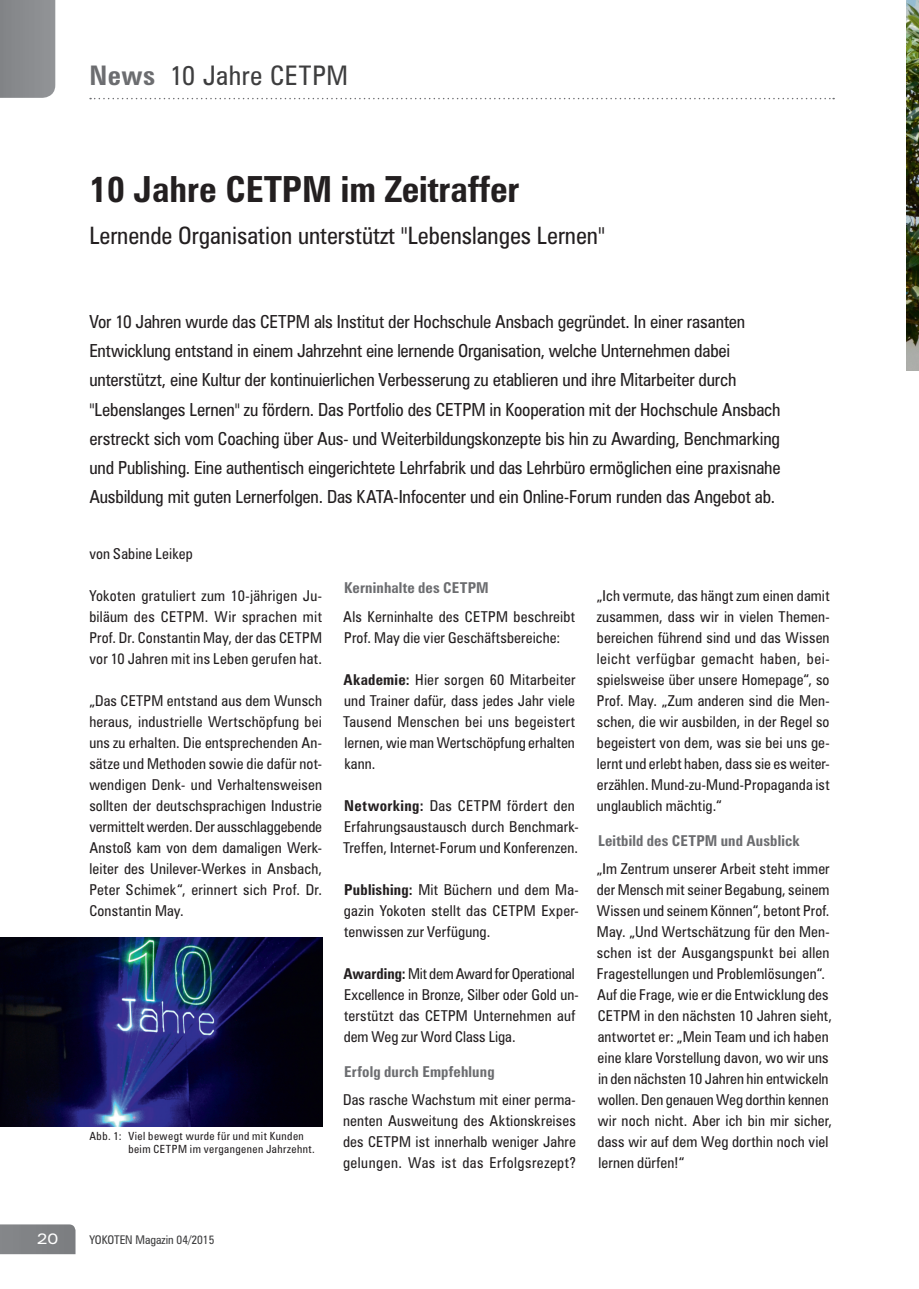
<style>
.page{position:relative;width:919px;height:1289px;background:#fff}
.page>*{position:absolute;margin:0;border:0;box-sizing:border-box;transform-origin:0 0}
.t1{font:700 condensed 36px "Zurich BT";color:#231f20}
.t2{font:condensed 27px "Zurich BT";letter-spacing:.02em;color:#3e3e3f}
.t3{font:condensed 24px "Zurich BT";color:#231f20}
.t4{font:condensed 18px/29.2px "Zurich BT";letter-spacing:-.01em;color:#231f20}
.t5{font:condensed 15px/21px "Zurich BT";letter-spacing:.01em;color:#231f20;text-align:justify}
.t6{font:700 condensed 15px "Zurich BT";letter-spacing:.01em;color:#6c6d70}
.t7{font:expanded 15px "Zurich BT";color:#fff}
.t8{font:condensed 12px "Zurich BT";color:#3e3e3f}
.t9{font:condensed 11.25px/13.5px "Zurich BT";letter-spacing:.04em;color:#231f20}
.s1{font-weight:700;color:#6c6d70}
.s2{font-weight:700}
</style>
<div class="page">
<img style="left:0;top:937px;width:322px;height:189px">
<img style="left:906px;top:0;width:12px;height:370px">
<svg style="left:90px;top:98px;width:744px;height:1px"></svg>
<svg style="left:0;top:0;width:55px;height:98px"></svg>
<div style="left:0;top:1224px;width:75px;height:30px;background:#818386"></div>
<h2 class="t2" style="left:89px;top:59px;width:260px"><span class="s1">News</span> 10 Jahre CETPM</h2>
<h1 class="t1" style="left:89px;top:167px;width:431px">10 Jahre CETPM im Zeitraffer</h1>
<h3 class="t3" style="left:89px;top:220px;width:517px">Lernende Organisation unterstützt "Lebenslanges Lernen"</h3>
<p class="t4" style="left:89px;top:306px;width:692px">Vor 10 Jahren wurde das CETPM als Institut der Hochschule Ansbach gegründet. In einer rasanten Entwicklung entstand in einem Jahrzehnt eine lernende Organisation, welche Unternehmen dabei unterstützt, eine Kultur der kontinuierlichen Verbesserung zu etablieren und ihre Mitarbeiter durch "Lebenslanges Lernen" zu fördern. Das Portfolio des CETPM in Kooperation mit der Hochschule Ansbach erstreckt sich vom Coaching über Aus- und Weiterbildungskonzepte bis hin zu Awarding, Benchmarking und Publishing. Eine authentisch eingerichtete Lehrfabrik und das Lehrbüro ermöglichen eine praxisnahe Ausbildung mit guten Lernerfolgen. Das KATA-Infocenter und ein Online-Forum runden das Angebot ab.</p>
<p class="t5" style="left:89px;top:543px;width:105px">von Sabine Leikep</p>
<p class="t5" style="left:89px;top:585px;width:234px">Yokoten gratuliert zum 10-jährigen Ju&shy;biläum des CETPM. Wir sprachen mit Prof. Dr. Constantin May, der das CETPM vor 10 Jahren mit ins Leben gerufen hat.</p>
<p class="t5" style="left:89px;top:690px;width:234px">„Das CETPM entstand aus dem Wunsch heraus, industrielle Wertschöpfung bei uns zu erhalten. Die entsprechenden An&shy;sätze und Methoden sowie die dafür not&shy;wendigen Denk- und Verhaltensweisen sollten der deutschsprachigen Industrie vermittelt werden. Der ausschlaggebende Anstoß kam von dem damaligen Werk&shy;leiter des Unilever-Werkes in Ansbach, Peter Schimek“, erinnert sich Prof. Dr.<br>Constantin May.</p>
<p class="t9" style="left:128px;top:1128px;width:188px;text-indent:-39px">Abb. 1: Viel bewegt wurde für und mit Kunden beim CETPM im vergangenen Jahrzehnt.</p>
<p class="t6" style="left:344px;top:579px;width:146px">Kerninhalte des CETPM</p>
<p class="t5" style="left:343px;top:606px;width:233px">Als Kerninhalte des CETPM beschreibt<br>Prof. May die vier Geschäftsbereiche:</p>
<p class="t5" style="left:343px;top:669px;width:234px"><span class="s2">Akademie:</span> Hier sorgen 60 Mitarbeiter und Trainer dafür, dass jedes Jahr viele Tausend Menschen bei uns begeistert lernen, wie man Wertschöpfung erhalten kann.</p>
<p class="t5" style="left:343px;top:795px;width:237px;text-align:left"><span class="s2">Networking:</span> Das CETPM fördert den<br>Erfahrungsaustausch durch Benchmark-<br>Treffen, Internet-Forum und Konferenzen.</p>
<p class="t5" style="left:344px;top:879px;width:236px"><span class="s2">Publishing:</span> Mit Büchern und dem Ma&shy;gazin Yokoten stellt das CETPM Exper&shy;tenwissen zur Verfügung.</p>
<p class="t5" style="left:343px;top:963px;width:236px;text-align:left"><span class="s2">Awarding:</span> Mit dem Award for Operational Excellence in Bronze, Silber oder Gold un&shy;terstützt das CETPM Unternehmen auf dem Weg zur Word Class Liga.</p>
<p class="t6" style="left:344px;top:1062px;width:152px">Erfolg durch Empfehlung</p>
<p class="t5" style="left:343px;top:1089px;width:234px">Das rasche Wachstum mit einer perma&shy;nenten Ausweitung des Aktionskreises des CETPM ist innerhalb weniger Jahre gelungen. Was ist das Erfolgsrezept?</p>
<p class="t5" style="left:597px;top:585px;width:234px">„Ich vermute, das hängt zum einen damit zusammen, dass wir in vielen Themen&shy;bereichen führend sind und das Wissen leicht verfügbar gemacht haben, bei&shy;spielsweise über unsere Homepage“, so Prof. May. „Zum anderen sind die Men&shy;schen, die wir ausbilden, in der Regel so begeistert von dem, was sie bei uns ge&shy;lernt und erlebt haben, dass sie es weiter&shy;erzählen. Mund-zu-Mund-Propaganda ist unglaublich mächtig.“</p>
<p class="t6" style="left:598px;top:831px;width:203px">Leitbild des CETPM und Ausblick</p>
<p class="t5" style="left:597px;top:858px;width:237px;text-align:left">„Im Zentrum unserer Arbeit steht immer der Mensch mit seiner Begabung, seinem Wissen und seinem Können“, betont Prof.<br>May. „Und Wertschätzung für den Men&shy;schen ist der Ausgangspunkt bei allen Fragestellungen und Problemlösungen“.<br>Auf die Frage, wie er die Entwicklung des CETPM in den nächsten 10 Jahren sieht, antwortet er: „Mein Team und ich haben eine klare Vorstellung davon, wo wir uns in den nächsten 10 Jahren hin entwickeln wollen. Den genauen Weg dorthin kennen wir noch nicht. Aber ich bin mir sicher, dass wir auf dem Weg dorthin noch viel lernen dürfen!“</p>
<p class="t7" style="left:37px;top:1230px;width:23px">20</p>
<p class="t8" style="left:89px;top:1232px;width:127px">YOKOTEN Magazin 04/2015</p>
</div>
